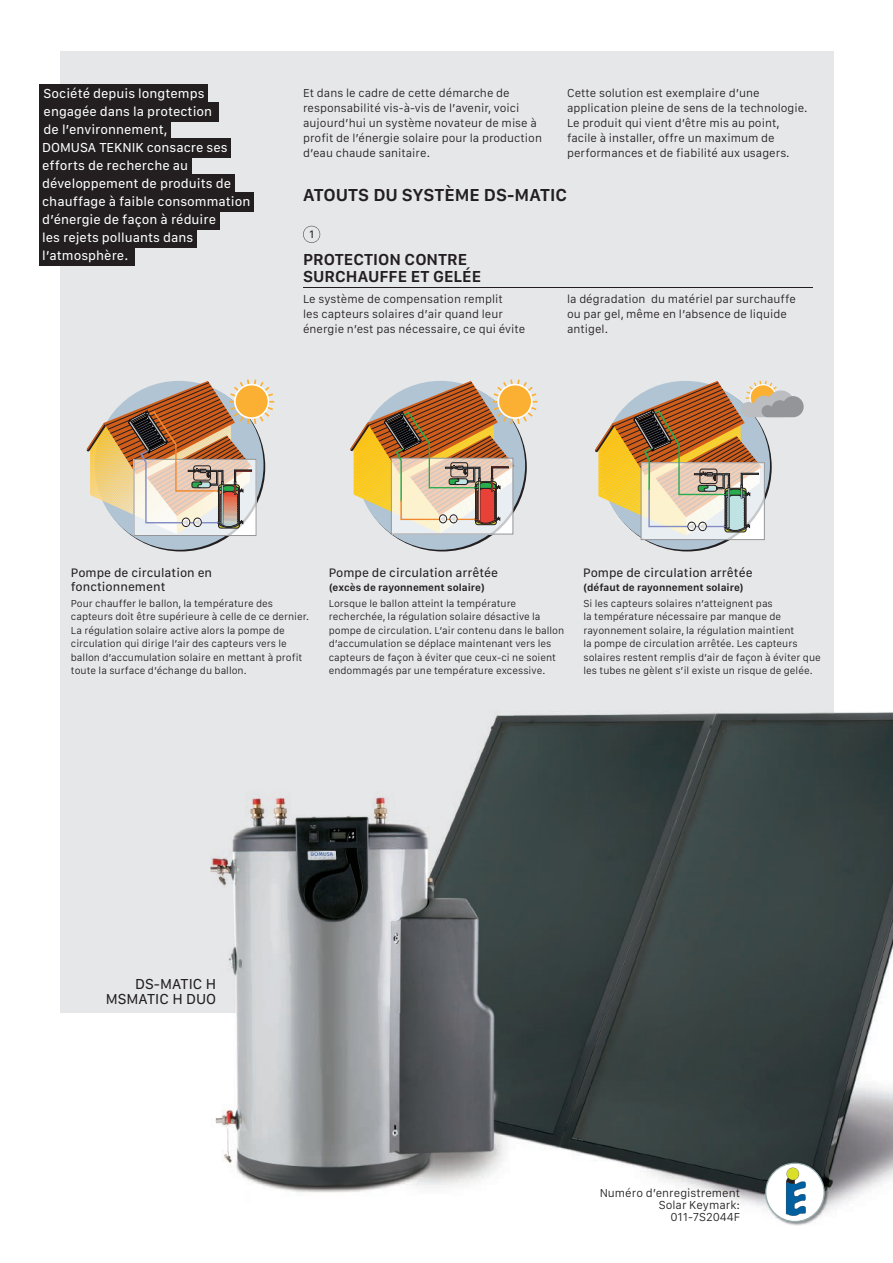
<style>
.page{position:relative;width:893px;height:1263px;background:#fff}
.page>*{position:absolute;margin:0;border:0;box-sizing:border-box;transform-origin:0 0}
.t1{font:600 18px "SF Compact Text";color:#231f20}
.t2{font:600 16.5px/16.5px "SF Compact Text";color:#231f20}
.t3{font:15px/15px "SF Compact Text";color:#231f20;text-align:right}
.t4{font:13.5px/18px "SF Compact Text";color:#fff}
.t5{font:12.75px/13.5px "SF Compact Text";color:#231f20}
.t6{font:300 12px/15px "SF Compact Text";color:#231f20}
.t7{font:11.25px "SF Compact Text";color:#231f20}
.t8{font:300 10.5px/13.5px "SF Compact Text";color:#231f20}
.t9{font:600 10.5px "SF Compact Text";color:#231f20}
</style>
<div class="page">
<div style="left:60px;top:51px;width:773px;height:961px;background:#e6e7e9"></div>
<img style="left:786px;top:654px;width:107px;height:572px">
<img style="left:142px;top:1012px;width:644px;height:197px">
<img style="left:210px;top:654px;width:623px;height:358px">
<div style="left:39px;top:84px;width:169px;height:20px;background:#231f20"></div>
<div style="left:39px;top:102px;width:179px;height:20px;background:#231f20"></div>
<div style="left:39px;top:120px;width:131px;height:20px;background:#231f20"></div>
<div style="left:39px;top:138px;width:192px;height:20px;background:#231f20"></div>
<div style="left:39px;top:156px;width:152px;height:20px;background:#231f20"></div>
<div style="left:39px;top:174px;width:195px;height:20px;background:#231f20"></div>
<div style="left:39px;top:192px;width:215px;height:20px;background:#231f20"></div>
<div style="left:39px;top:210px;width:180px;height:20px;background:#231f20"></div>
<div style="left:39px;top:228px;width:157px;height:20px;background:#231f20"></div>
<div style="left:39px;top:246px;width:95px;height:20px;background:#231f20"></div>
<div style="left:95px;top:381px;width:169px;height:169px;background:#b0c4d3;border-radius:50%"></div>
<svg style="left:86px;top:379px;width:189px;height:156px"></svg>
<div style="left:356px;top:381px;width:169px;height:169px;background:#b0c4d3;border-radius:50%"></div>
<svg style="left:350px;top:379px;width:188px;height:155px"></svg>
<svg style="left:595px;top:380px;width:209px;height:160px"></svg>
<img style="left:783px;top:1162px;width:45px;height:63px">
<svg style="left:765px;top:1162px;width:60px;height:60px"></svg>
<svg style="left:303px;top:226px;width:17px;height:17px"></svg>
<hr style="left:303px;top:287px;width:510px;height:1px;background:#231f20">
<p class="t4" style="left:42px;top:85px;width:210px">Société depuis longtemps engagée dans la protection<br>de l’environnement,<br>DOMUSA TEKNIK consacre ses efforts de recherche au développement de produits de chauffage à faible consommation d’énergie de façon à réduire<br>les rejets polluants dans l’atmosphère.</p>
<p class="t6" style="left:303px;top:86px;width:240px">Et dans le cadre de cette démarche de responsabilité vis-à-vis de l’avenir, voici aujourd’hui un système novateur de mise à profit de l’énergie solaire pour la production d’eau chaude sanitaire.</p>
<p class="t6" style="left:567px;top:86px;width:242px">Cette solution est exemplaire d’une application pleine de sens de la technologie.<br>Le produit qui vient d’être mis au point, facile à installer, offre un maximum de performances et de fiabilité aux usagers.</p>
<h1 class="t1" style="left:303px;top:185px;width:266px">ATOUTS DU SYSTÈME DS-MATIC</h1>
<p class="t7" style="left:309px;top:228px;width:7px">1</p>
<h2 class="t2" style="left:303px;top:251px;width:180px">PROTECTION CONTRE<br>SURCHAUFFE ET GELÉE</h2>
<p class="t6" style="left:303px;top:291px;width:224px">Le système de compensation remplit<br>les capteurs solaires d’air quand leur énergie n’est pas nécessaire, ce qui évite</p>
<p class="t6" style="left:567px;top:291px;width:230px">la dégradation du matériel par surchauffe ou par gel, même en l’absence de liquide antigel.</p>
<p class="t5" style="left:71px;top:566px;width:143px">Pompe de circulation en fonctionnement</p>
<p class="t5" style="left:583px;top:566px;width:171px">Pompe de circulation arrêtée</p>
<p class="t5" style="left:329px;top:566px;width:171px">Pompe de circulation arrêtée</p>
<p class="t9" style="left:329px;top:581px;width:158px">(excès de rayonnement solaire)</p>
<p class="t9" style="left:583px;top:581px;width:162px">(défaut de rayonnement solaire)</p>
<p class="t8" style="left:71px;top:596px;width:240px">Pour chauffer le ballon, la température des capteurs doit être supérieure à celle de ce dernier.<br>La régulation solaire active alors la pompe de circulation qui dirige l’air des capteurs vers le ballon d’accumulation solaire en mettant à profit toute la surface d’échange du ballon.</p>
<p class="t8" style="left:583px;top:596px;width:239px">Si les capteurs solaires n’atteignent pas<br>la température nécessaire par manque de rayonnement solaire, la régulation maintient<br>la pompe de circulation arrêtée. Les capteurs solaires restent remplis d’air de façon à éviter que les tubes ne gèlent s’il existe un risque de gelée.</p>
<p class="t8" style="left:329px;top:596px;width:237px">Lorsque le ballon atteint la température recherchée, la régulation solaire désactive la pompe de circulation. L’air contenu dans le ballon d’accumulation se déplace maintenant vers les capteurs de façon à éviter que ceux-ci ne soient endommagés par une température excessive.</p>
<h3 class="t3" style="left:106px;top:976px;width:112px">DS-MATIC H<br>MSMATIC H DUO</h3>
<p class="t6" style="left:600px;top:1187px;width:142px;line-height:12px;text-align:right">Numéro d’enregistrement<br>Solar Keymark:<br>011-7S2044F</p>
</div>
